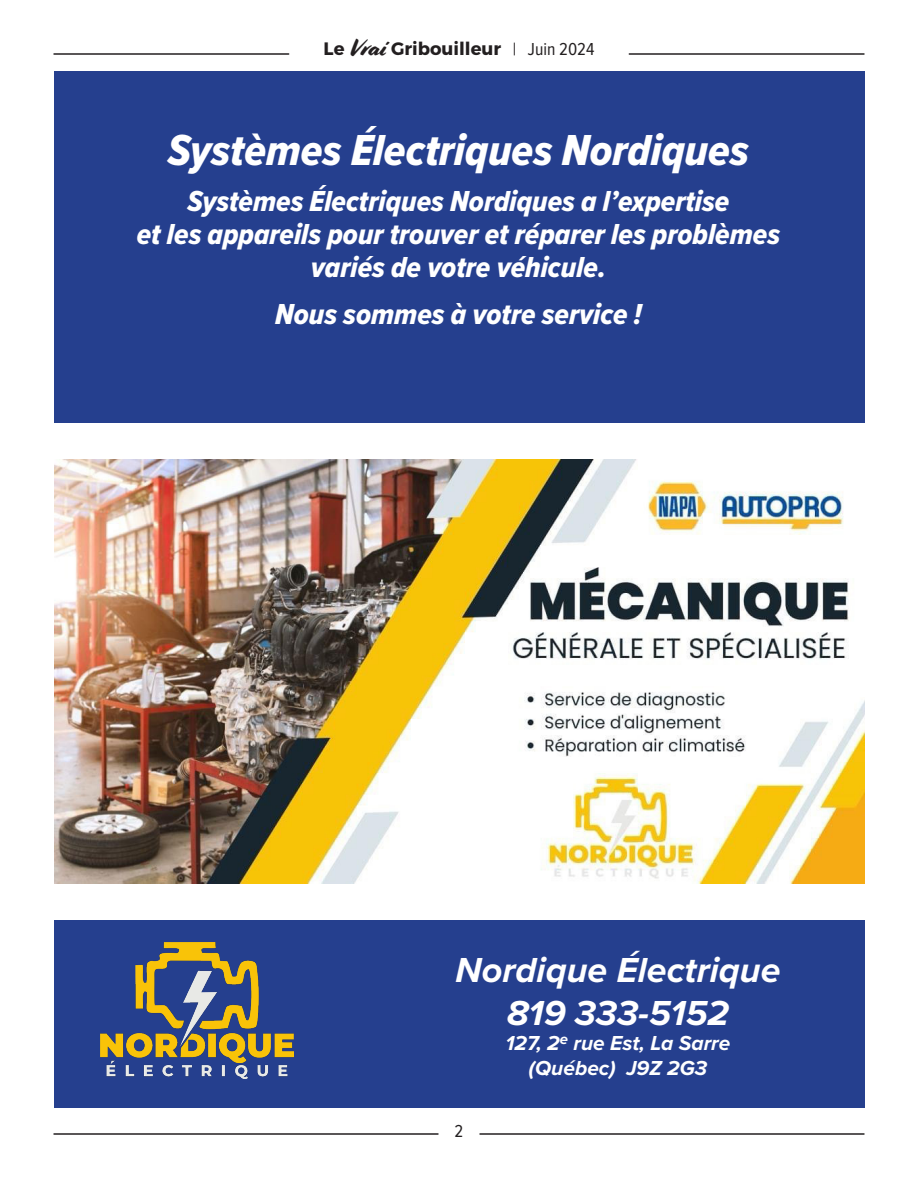
<style>
.page{position:relative;width:918px;height:1188px;background:#fff}
.page>*{position:absolute;margin:0;border:0;box-sizing:border-box;transform-origin:0 0}
.t1{font:45px "Proxima Nova Cond Extrabld It";color:#fff}
.t2{font:italic 700 36px "Proxima Nova";color:#fff}
.t3{font:30px/33px "Proxima Nova Cond Extrabld It";color:#fff;text-align:center}
.t4{font:italic 700 21px/25.2px "Proxima Nova";color:#fff;text-align:center}
.t5{font:700 18px "Montserrat";color:#231f20}
.t6{font:18px "Proxima Nova Cond";color:#231f20}
.s1{font-family:"Cortado";font-weight:400;font-size:24px}
.s2{font-family:"Proxima Nova Cond";font-weight:400}
</style>
<div class="page">
<hr style="left:54px;top:1133px;width:384px;height:2px;background:#231f20">
<hr style="left:54px;top:53px;width:235px;height:2px;background:#231f20">
<hr style="left:480px;top:1133px;width:384px;height:2px;background:#231f20">
<hr style="left:629px;top:53px;width:235px;height:2px;background:#231f20">
<img style="left:54px;top:459px;width:811px;height:425px">
<div style="left:54px;top:71px;width:811px;height:352px;background:#253f8e"></div>
<div style="left:54px;top:920px;width:811px;height:187px;background:#253f8e"></div>
<img style="left:100px;top:943px;width:194px;height:135px">
<p class="t5" style="left:324px;top:37px;width:272px">Le <span class="s1">Vrai</span> Gribouilleur <span class="s2">| Juin 2024</span></p>
<p class="t1" style="left:168px;top:116px;width:583px">Systèmes Électriques Nordiques</p>
<p class="t3" style="left:137px;top:184px;width:645px">Systèmes Électriques Nordiques a l’expertise<br>et les appareils pour trouver et réparer les problèmes variés de votre véhicule.</p>
<p class="t3" style="left:275px;top:297px;width:368px">Nous sommes à votre service !</p>
<p class="t2" style="left:456px;top:943px;width:326px">Nordique Électrique</p>
<p class="t2" style="left:507px;top:986px;width:224px">819 333-5152</p>
<p class="t4" style="left:506px;top:1030px;width:226px">127, 2<sup>e</sup> rue Est, La Sarre (Québec) J9Z 2G3</p>
<p class="t6" style="left:455px;top:1118px;width:10px">2</p>
</div>
